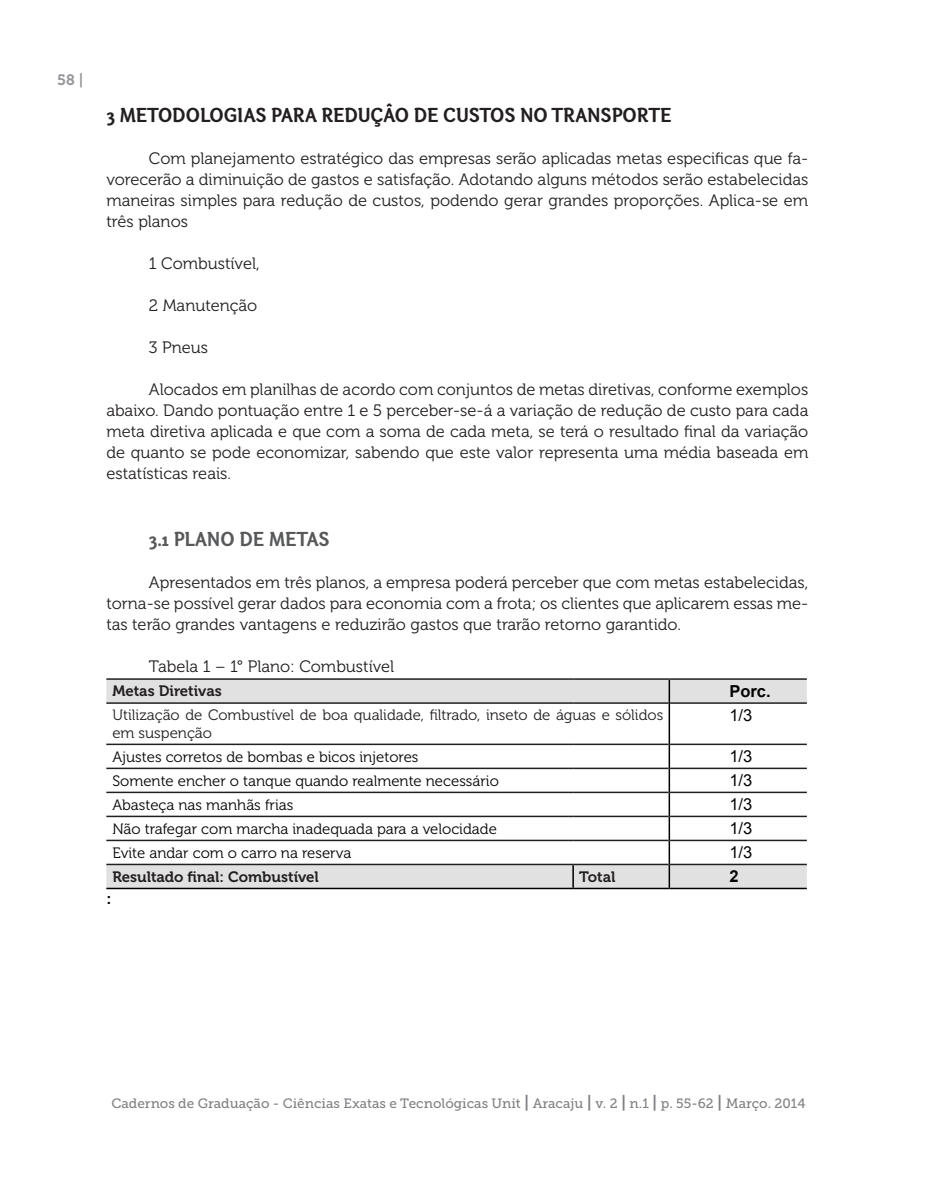
<style>
.page{position:relative;width:936px;height:1191px;background:#fff}
.page>*{position:absolute;margin:0;border:0;box-sizing:border-box;transform-origin:0 0}
.t1{font:21px "Otari Bold Limited";color:#231f20}
.t2{font:21px "Otari Bold Limited";color:#57585a}
.t3{font:16.5px/21px "Museo 300";color:#231f20;text-align:justify}
.t4{font:16.5px "Arial";color:#040503}
.t5{font:700 16.5px "Arial";color:#040503}
.t6{font:15px "Museo 300";color:#040503}
.t7{font:15px/18px "Museo 300";color:#231f20}
.t8{font:15px "Museo 700";color:#231f20}
.t9{font:15px "Museo 700";color:#939598}
.t10{font:700 15px "Arial";color:#040503}
.t11{font:13.5px "Museo Slab 500";color:#808285}
.s1{font-family:"Museo 700";font-size:16.5px}
</style>
<div class="page">
<svg style="left:106px;top:680px;width:700px;height:207px"></svg>
<hr style="left:106px;top:678px;width:467px;height:2px;background:#231f20">
<hr style="left:573px;top:678px;width:96px;height:2px;background:#231f20">
<hr style="left:669px;top:678px;width:137px;height:2px;background:#231f20">
<hr style="left:106px;top:702px;width:467px;height:2px;background:#231f20">
<hr style="left:573px;top:702px;width:95px;height:2px;background:#231f20">
<hr style="left:670px;top:702px;width:136px;height:2px;background:#231f20">
<hr style="left:106px;top:743px;width:467px;height:2px;background:#231f20">
<hr style="left:573px;top:743px;width:95px;height:2px;background:#231f20">
<hr style="left:670px;top:743px;width:136px;height:2px;background:#231f20">
<hr style="left:106px;top:767px;width:467px;height:2px;background:#231f20">
<hr style="left:573px;top:767px;width:95px;height:2px;background:#231f20">
<hr style="left:670px;top:767px;width:136px;height:2px;background:#231f20">
<hr style="left:106px;top:791px;width:467px;height:2px;background:#231f20">
<hr style="left:573px;top:791px;width:95px;height:2px;background:#231f20">
<hr style="left:670px;top:791px;width:136px;height:2px;background:#231f20">
<hr style="left:106px;top:815px;width:467px;height:2px;background:#231f20">
<hr style="left:573px;top:815px;width:95px;height:2px;background:#231f20">
<hr style="left:670px;top:815px;width:136px;height:2px;background:#231f20">
<hr style="left:106px;top:839px;width:467px;height:2px;background:#231f20">
<hr style="left:573px;top:839px;width:95px;height:2px;background:#231f20">
<hr style="left:670px;top:839px;width:136px;height:2px;background:#231f20">
<hr style="left:106px;top:863px;width:467px;height:2px;background:#231f20">
<hr style="left:573px;top:863px;width:95px;height:2px;background:#231f20">
<hr style="left:670px;top:863px;width:136px;height:2px;background:#231f20">
<hr style="left:668px;top:680px;width:2px;height:23px;background:#000">
<hr style="left:668px;top:703px;width:2px;height:41px;background:#000">
<hr style="left:668px;top:744px;width:2px;height:24px;background:#000">
<hr style="left:668px;top:768px;width:2px;height:24px;background:#000">
<hr style="left:668px;top:792px;width:2px;height:24px;background:#000">
<hr style="left:668px;top:816px;width:2px;height:24px;background:#000">
<hr style="left:668px;top:840px;width:2px;height:24px;background:#000">
<hr style="left:572px;top:865px;width:2px;height:22px;background:#000">
<hr style="left:668px;top:864px;width:2px;height:23px;background:#000">
<hr style="left:106px;top:887px;width:467px;height:2px;background:#000">
<hr style="left:573px;top:887px;width:96px;height:2px;background:#000">
<hr style="left:669px;top:887px;width:137px;height:2px;background:#000">
<p class="t9" style="left:57px;top:71px;width:28px">58 |</p>
<p class="t1" style="left:106px;top:102px;width:566px">3 METODOLOGIAS PARA REDUÇÂO DE CUSTOS NO TRANSPORTE</p>
<p class="t3" style="left:106px;top:148px;width:703px;text-indent:43px">Com planejamento estratégico das empresas serão aplicadas metas especificas que fa&shy;vorecerão a diminuição de gastos e satisfação. Adotando alguns métodos serão estabelecidas maneiras simples para redução de custos, podendo gerar grandes proporções. Aplica-se em três planos</p>
<p class="t3" style="left:149px;top:253px;width:112px">1 Combustível,</p>
<p class="t3" style="left:149px;top:295px;width:110px">2 Manutenção</p>
<p class="t3" style="left:149px;top:337px;width:61px">3 Pneus</p>
<p class="t3" style="left:106px;top:379px;width:703px;text-indent:43px">Alocados em planilhas de acordo com conjuntos de metas diretivas, conforme exemplos abaixo. Dando pontuação entre 1 e 5 perceber-se-á a variação de redução de custo para cada meta diretiva aplicada e que com a soma de cada meta, se terá o resultado final da variação de quanto se pode economizar, sabendo que este valor representa uma média baseada em estatísticas reais.</p>
<p class="t2" style="left:149px;top:526px;width:182px">3.1 PLANO DE METAS</p>
<p class="t3" style="left:106px;top:572px;width:703px;text-indent:43px">Apresentados em três planos, a empresa poderá perceber que com metas estabelecidas, torna-se possível gerar dados para economia com a frota; os clientes que aplicarem essas me&shy;tas terão grandes vantagens e reduzirão gastos que trarão retorno garantido.</p>
<p class="t3" style="left:149px;top:656px;width:247px">Tabela 1 – 1° Plano: Combustível</p>
<p class="t8" style="left:112px;top:683px;width:111px">Metas Diretivas</p>
<p class="t5" style="left:729px;top:680px;width:43px">Porc.</p>
<p class="t7" style="left:112px;top:706px;width:552px">Utilização de Combustível de boa qualidade, filtrado, inseto de águas e sólidos em suspenção</p>
<p class="t4" style="left:729px;top:704px;width:24px">1/3</p>
<p class="t6" style="left:112px;top:748px;width:307px">Ajustes corretos de bombas e bicos injetores</p>
<p class="t4" style="left:729px;top:745px;width:24px">1/3</p>
<p class="t6" style="left:112px;top:772px;width:388px">Somente encher o tanque quando realmente necessário</p>
<p class="t4" style="left:729px;top:769px;width:24px">1/3</p>
<p class="t6" style="left:112px;top:796px;width:182px">Abasteça nas manhãs frias</p>
<p class="t4" style="left:729px;top:794px;width:24px">1/3</p>
<p class="t6" style="left:112px;top:820px;width:386px">Não trafegar com marcha inadequada para a velocidade</p>
<p class="t4" style="left:729px;top:818px;width:24px">1/3</p>
<p class="t6" style="left:112px;top:844px;width:241px">Evite andar com o carro na reserva</p>
<p class="t4" style="left:729px;top:842px;width:24px">1/3</p>
<p class="t8" style="left:112px;top:868px;width:208px">Resultado final: Combustível</p>
<p class="t8" style="left:579px;top:868px;width:38px">Total</p>
<p class="t5" style="left:729px;top:865px;width:11px">2</p>
<p class="t10" style="left:106px;top:889px;width:6px">:</p>
<p class="t11" style="left:111px;top:1096px;width:695px">Cadernos de Graduação - Ciências Exatas e Tecnológicas Unit <span class="s1">|</span> Aracaju <span class="s1">|</span> v. 2 <span class="s1">|</span> n.1 <span class="s1">|</span> p. 55-62 <span class="s1">|</span> Março. 2014</p>
</div>
